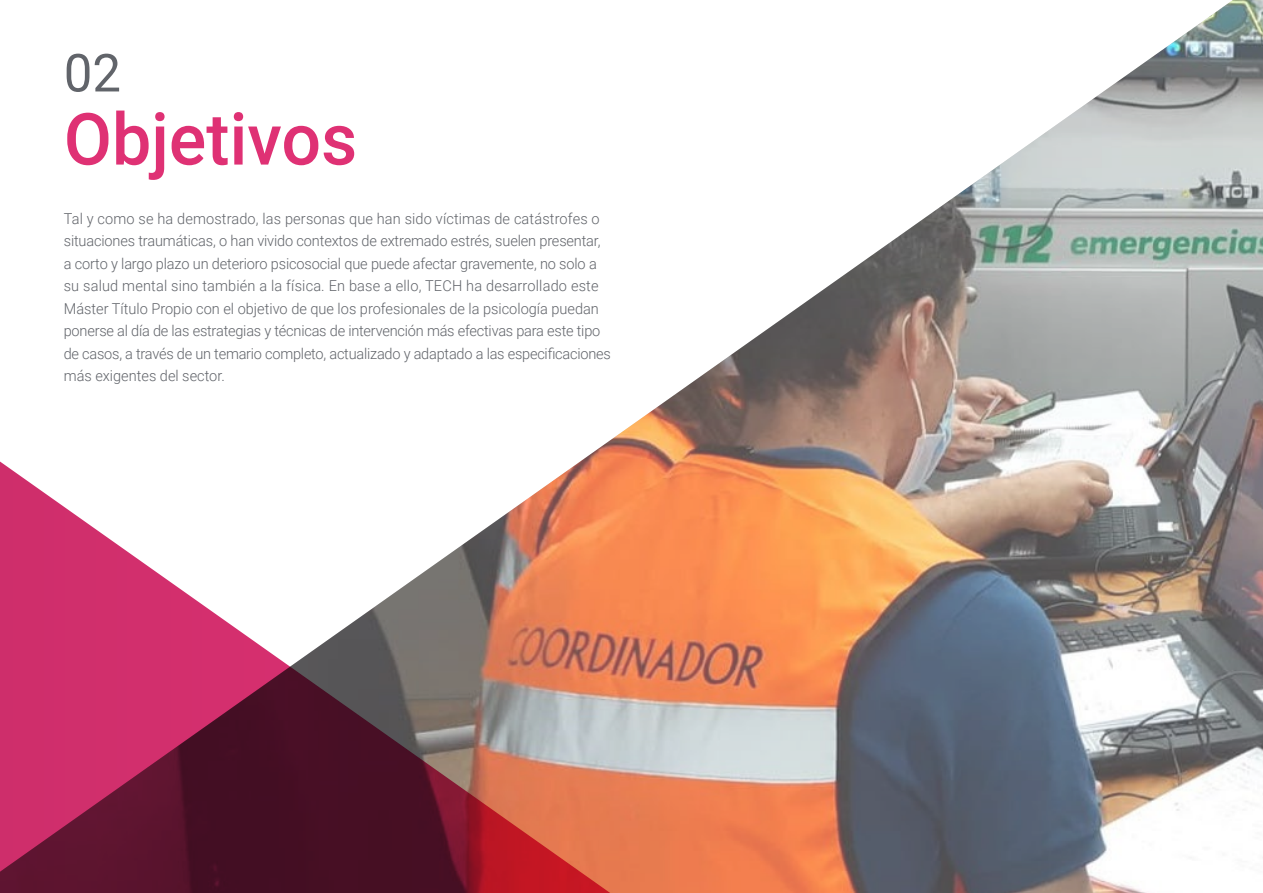
<style>
.page{position:relative;width:1263px;height:893px;background:#fff}
.page>*{position:absolute;margin:0;border:0;box-sizing:border-box;transform-origin:0 0}
.t1{font:500 72px "Roboto";color:#df3174}
.t2{font:52.5px "Roboto";color:#61646a}
.t3{font:300 15px/22.5px "Roboto";letter-spacing:-.01em;color:#61646a}
</style>
<div class="page">
<img style="left:602px;top:0;width:661px;height:893px">
<svg style="left:0;top:446px;width:640px;height:447px"></svg>
<h2 class="t2" style="left:64px;top:36px;width:59px">02</h2>
<h1 class="t1" style="left:64px;top:89px;width:295px">Objetivos</h1>
<p class="t3" style="left:64px;top:207px;width:548px">Tal y como se ha demostrado, las personas que han sido víctimas de catástrofes o situaciones traumáticas, o han vivido contextos de extremado estrés, suelen presentar, a corto y largo plazo un deterioro psicosocial que puede afectar gravemente, no solo a su salud mental sino también a la física. En base a ello, TECH ha desarrollado este Máster Título Propio con el objetivo de que los profesionales de la psicología puedan ponerse al día de las estrategias y técnicas de intervención más efectivas para este tipo de casos, a través de un temario completo, actualizado y adaptado a las especificaciones más exigentes del sector.</p>
</div>
